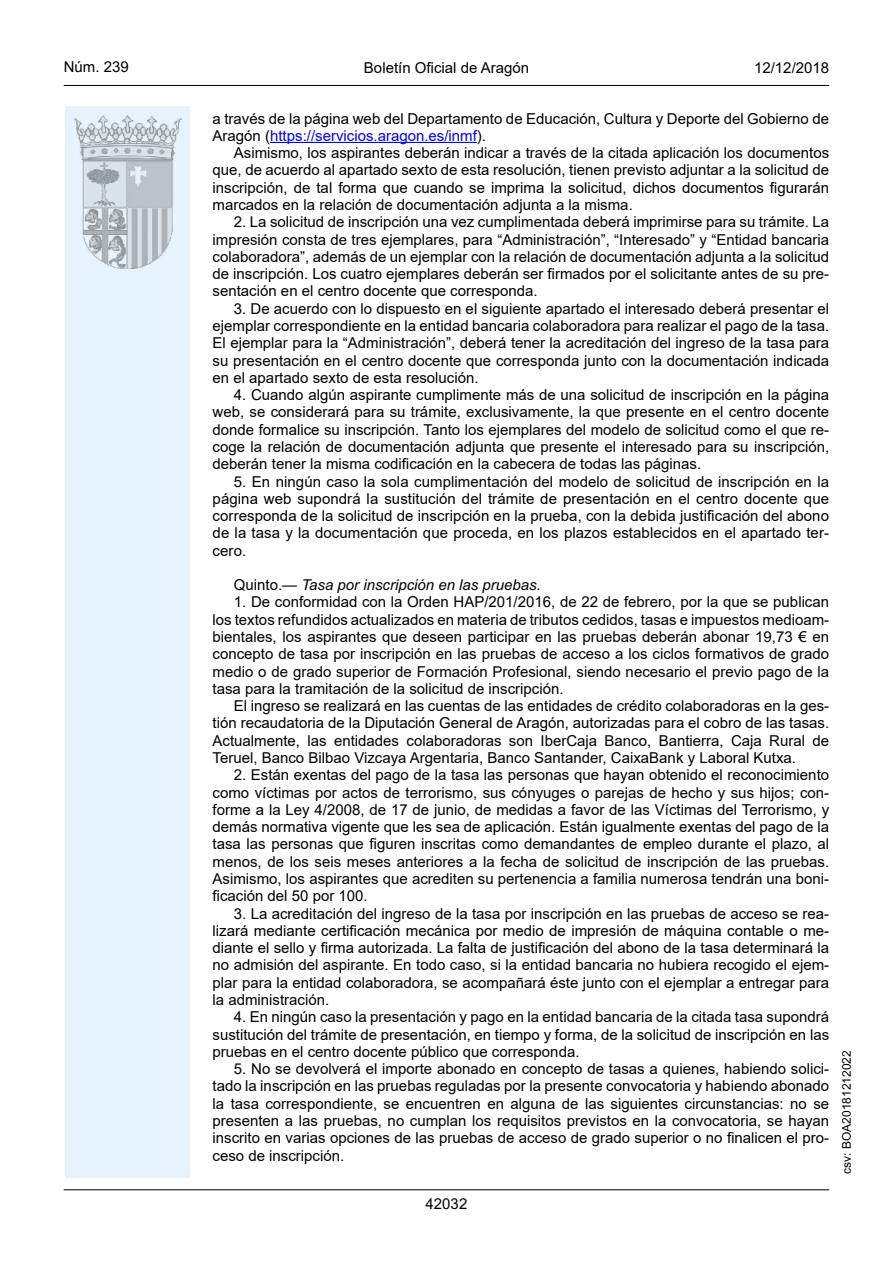
<style>
.page{position:relative;width:893px;height:1263px;background:#fff}
.page>*{position:absolute;margin:0;border:0;box-sizing:border-box;transform-origin:0 0}
.inicio_de_parrafo{font:15px/17.2px "Arial";color:#000;text-align:justify}
.inicio_de_parrafo-2{font:italic 15px "Arial";color:#000}
.estilo_head-c{font:15px "Arial";color:#000}
.estilo_head-d{font:15px "Arial MT2";color:#000}
.estilo_head-i{font:15px "Arial MT2";color:#000}
.numero_pagina{font:15px "Arial MT2";color:#000}
.estilo_head-i-2{font:12px "Arial MT2";color:#000}
.s1{color:#0100fa}
.s2{font-family:"Arial MT2"}
.s3{font-style:normal}
</style>
<div class="page">
<div style="left:65px;top:106px;width:125px;height:1072px;background:#e6f3fd"></div>
<img style="left:75px;top:115px;width:106px;height:153px">
<hr style="left:64px;top:85px;width:765px;height:1px;background:#000">
<hr style="left:64px;top:1189px;width:765px;height:1px;background:#000">
<hr style="left:270px;top:142px;width:207px;height:1px;background:#0100fa">
<p class="estilo_head-i" style="left:64px;top:57px;width:67px">Núm. 239</p>
<p class="estilo_head-c" style="left:364px;top:57px;width:167px">Boletín Oficial de Aragón</p>
<p class="estilo_head-d" style="left:754px;top:57px;width:77px">12/12/2018</p>
<p class="inicio_de_parrafo" style="left:213px;top:110px;width:618px">a través de la página web del Departamento de Educación, Cultura y Deporte del Gobierno de<br>Aragón (<span class="s1">https://servicios.aragon.es/inmf</span><span class="s2">).</span></p>
<p class="inicio_de_parrafo" style="left:213px;top:144px;width:618px;text-indent:21px">Asimismo, los aspirantes deberán indicar a través de la citada aplicación los documentos que, de acuerdo al apartado sexto de esta resolución, tienen previsto adjuntar a la solicitud de inscripción, de tal forma que cuando se imprima la solicitud, dichos documentos figurarán marcados en la relación de documentación adjunta a la misma.</p>
<p class="inicio_de_parrafo" style="left:213px;top:213px;width:618px;text-indent:21px">2. La solicitud de inscripción una vez cumplimentada deberá imprimirse para su trámite. La impresión consta de tres ejemplares, para “Administración”, “Interesado” y “Entidad bancaria colaboradora”, además de un ejemplar con la relación de documentación adjunta a la solicitud de inscripción. Los cuatro ejemplares deberán ser firmados por el solicitante antes de su pre&shy;sentación en el centro docente que corresponda.</p>
<p class="inicio_de_parrafo" style="left:213px;top:300px;width:618px;text-indent:21px">3. De acuerdo con lo dispuesto en el siguiente apartado el interesado deberá presentar el ejemplar correspondiente en la entidad bancaria colaboradora para realizar el pago de la tasa.<br>El ejemplar para la “Administración”, deberá tener la acreditación del ingreso de la tasa para su presentación en el centro docente que corresponda junto con la documentación indicada en el apartado sexto de esta resolución.</p>
<p class="inicio_de_parrafo" style="left:213px;top:386px;width:618px;text-indent:21px">4. Cuando algún aspirante cumplimente más de una solicitud de inscripción en la página web, se considerará para su trámite, exclusivamente, la que presente en el centro docente donde formalice su inscripción. Tanto los ejemplares del modelo de solicitud como el que re&shy;coge la relación de documentación adjunta que presente el interesado para su inscripción, deberán tener la misma codificación en la cabecera de todas las páginas.</p>
<p class="inicio_de_parrafo" style="left:213px;top:472px;width:618px;text-indent:21px">5. En ningún caso la sola cumplimentación del modelo de solicitud de inscripción en la página web supondrá la sustitución del trámite de presentación en el centro docente que corresponda de la solicitud de inscripción en la prueba, con la debida justificación del abono de la tasa y la documentación que proceda, en los plazos establecidos en el apartado ter&shy;cero.</p>
<p class="inicio_de_parrafo-2" style="left:234px;top:575px;width:309px"><span class="s3">Quinto.—</span> Tasa por inscripción en las pruebas.</p>
<p class="inicio_de_parrafo" style="left:213px;top:593px;width:618px;text-indent:21px">1. De conformidad con la Orden HAP/201/2016, de 22 de febrero, por la que se publican los textos refundidos actualizados en materia de tributos cedidos, tasas e impuestos medioam&shy;bientales, los aspirantes que deseen participar en las pruebas deberán abonar 19,73 € en concepto de tasa por inscripción en las pruebas de acceso a los ciclos formativos de grado medio o de grado superior de Formación Profesional, siendo necesario el previo pago de la tasa para la tramitación de la solicitud de inscripción.</p>
<p class="inicio_de_parrafo" style="left:213px;top:697px;width:618px;text-indent:21px">El ingreso se realizará en las cuentas de las entidades de crédito colaboradoras en la ges&shy;tión recaudatoria de la Diputación General de Aragón, autorizadas para el cobro de las tasas.<br>Actualmente, las entidades colaboradoras son IberCaja Banco, Bantierra, Caja Rural de Teruel, Banco Bilbao Vizcaya Argentaria, Banco Santander, CaixaBank y Laboral Kutxa.</p>
<p class="inicio_de_parrafo" style="left:213px;top:766px;width:618px;text-indent:21px">2. Están exentas del pago de la tasa las personas que hayan obtenido el reconocimiento como víctimas por actos de terrorismo, sus cónyuges o parejas de hecho y sus hijos; con&shy;forme a la Ley 4/2008, de 17 de junio, de medidas a favor de las Víctimas del Terrorismo, y demás normativa vigente que les sea de aplicación. Están igualmente exentas del pago de la tasa las personas que figuren inscritas como demandantes de empleo durante el plazo, al menos, de los seis meses anteriores a la fecha de solicitud de inscripción de las pruebas.<br>Asimismo, los aspirantes que acrediten su pertenencia a familia numerosa tendrán una boni&shy;ficación del 50 por 100.</p>
<p class="inicio_de_parrafo" style="left:213px;top:904px;width:618px;text-indent:21px">3. La acreditación del ingreso de la tasa por inscripción en las pruebas de acceso se rea&shy;lizará mediante certificación mecánica por medio de impresión de máquina contable o me&shy;diante el sello y firma autorizada. La falta de justificación del abono de la tasa determinará la no admisión del aspirante. En todo caso, si la entidad bancaria no hubiera recogido el ejem&shy;plar para la entidad colaboradora, se acompañará éste junto con el ejemplar a entregar para la administración.</p>
<p class="inicio_de_parrafo" style="left:213px;top:1008px;width:618px;text-indent:21px">4. En ningún caso la presentación y pago en la entidad bancaria de la citada tasa supondrá sustitución del trámite de presentación, en tiempo y forma, de la solicitud de inscripción en las pruebas en el centro docente público que corresponda.</p>
<p class="inicio_de_parrafo" style="left:213px;top:1060px;width:618px;text-indent:21px">5. No se devolverá el importe abonado en concepto de tasas a quienes, habiendo solici&shy;tado la inscripción en las pruebas reguladas por la presente convocatoria y habiendo abonado la tasa correspondiente, se encuentren en alguna de las siguientes circunstancias: no se presenten a las pruebas, no cumplan los requisitos previstos en la convocatoria, se hayan inscrito en varias opciones de las pruebas de acceso de grado superior o no finalicen el pro&shy;ceso de inscripción.</p>
<p class="numero_pagina" style="left:426px;top:1193px;width:43px">42032</p>
<p class="estilo_head-i-2" style="left:838px;top:1174px;width:125px;rotate:-90deg">csv: BOA20181212022</p>
</div>
